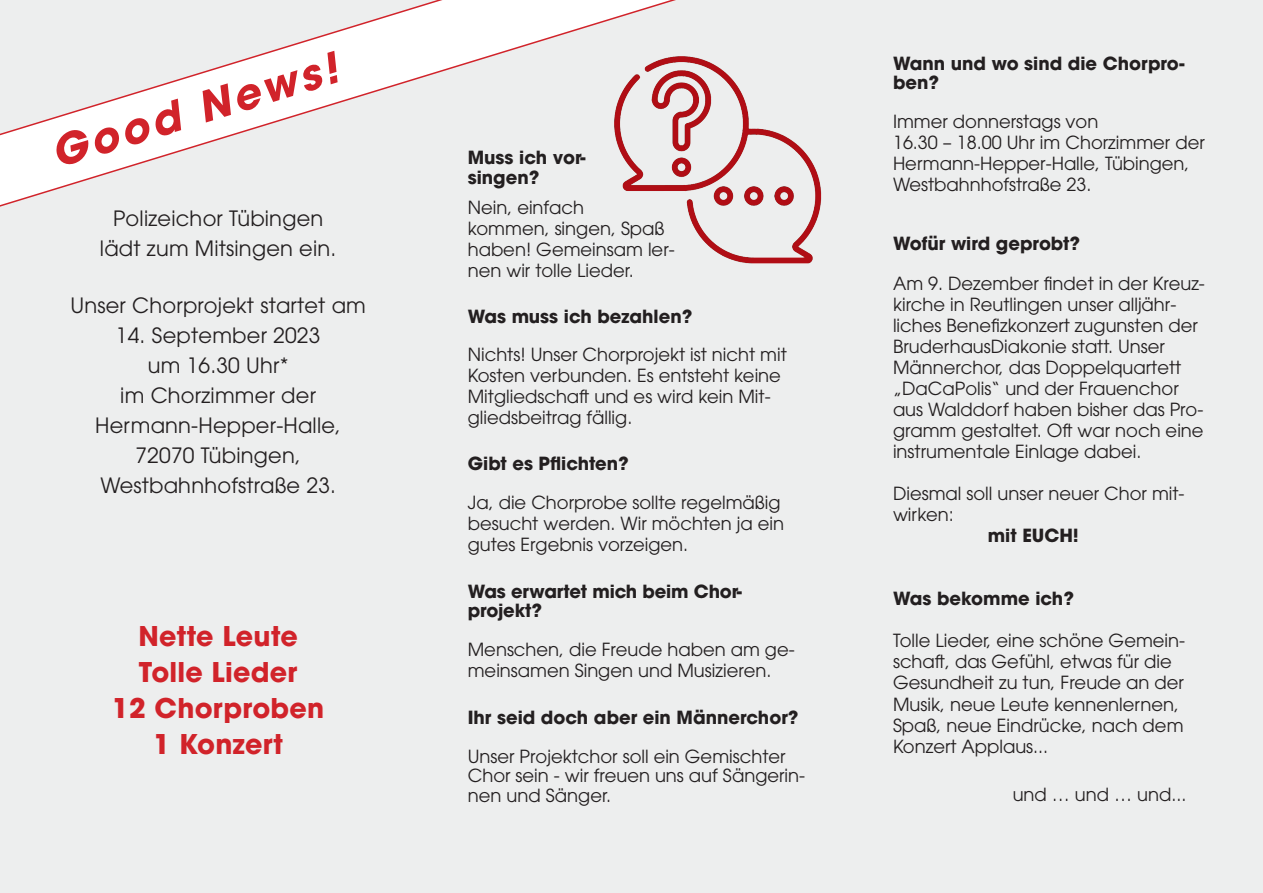
<style>
.page{position:relative;width:1263px;height:893px;background:#edeeee}
.page>*{position:absolute;margin:0;border:0;box-sizing:border-box;transform-origin:0 0}
.t1{font:italic 700 42px "ITC Avant Garde Pro";color:#d1232a}
.t2{font:700 27px/36px "ITC Avant Garde Pro";letter-spacing:.01em;color:#d1232a;text-align:center}
.t3{font:21px/30px "ITC Avant Garde Pro";letter-spacing:.01em;color:#231f20;text-align:center}
.t4{font:18px/21px "ITC Avant Garde Pro";color:#231f20}
.t5{font:700 18px/19.5px "ITC Avant Garde Pro";color:#231f20}
</style>
<div class="page">
<svg style="left:0;top:0;width:676px;height:207px"></svg>
<img style="left:587px;top:30px;width:235px;height:234px">
<h1 class="t1" style="left:44px;top:126px;width:298px;rotate:-17deg">Good News!</h1>
<p class="t5" style="left:893px;top:53px;width:293px">Wann und wo sind die Chorpro&shy;ben?</p>
<p class="t4" style="left:893px;top:111px;width:313px">Immer donnerstags von<br>16.30 – 18.00 Uhr im Chorzimmer der<br>Hermann-Hepper-Halle, Tübingen,<br>Westbahnhofstraße 23.</p>
<p class="t5" style="left:468px;top:148px;width:119px">Muss ich vor&shy;singen?</p>
<p class="t4" style="left:468px;top:196px;width:208px">Nein, einfach<br>kommen, singen, Spaß haben! Gemeinsam ler&shy;nen wir tolle Lieder.</p>
<p class="t5" style="left:468px;top:307px;width:226px">Was muss ich bezahlen?</p>
<p class="t4" style="left:468px;top:343px;width:320px">Nichts! Unser Chorprojekt ist nicht mit Kosten verbunden. Es entsteht keine Mitgliedschaft und es wird kein Mit&shy;gliedsbeitrag fällig.</p>
<p class="t5" style="left:468px;top:454px;width:163px">Gibt es Pflichten?</p>
<p class="t4" style="left:468px;top:492px;width:318px">Ja, die Chorprobe sollte regelmäßig besucht werden. Wir möchten ja ein gutes Ergebnis vorzeigen.</p>
<p class="t5" style="left:468px;top:581px;width:276px">Was erwartet mich beim Chor&shy;projekt?</p>
<p class="t4" style="left:468px;top:639px;width:328px">Menschen, die Freude haben am ge&shy;meinsamen Singen und Musizieren.</p>
<p class="t5" style="left:468px;top:707px;width:332px">Ihr seid doch aber ein Männerchor?</p>
<p class="t4" style="left:468px;top:746px;width:339px;line-height:19.5px">Unser Projektchor soll ein Gemischter<br>Chor sein - wir freuen uns auf Sängerin&shy;nen und Sänger.</p>
<p class="t3" style="left:100px;top:203px;width:238px">Polizeichor Tübingen lädt zum Mitsingen ein.</p>
<p class="t3" style="left:70px;top:290px;width:297px">Unser Chorprojekt startet am</p>
<p class="t3" style="left:95px;top:320px;width:247px">14. September 2023<br>um 16.30 Uhr*<br>im Chorzimmer der<br>Hermann-Hepper-Halle,<br>72070 Tübingen,<br>Westbahnhofstraße 23.</p>
<p class="t5" style="left:893px;top:233px;width:189px">Wofür wird geprobt?</p>
<p class="t4" style="left:893px;top:273px;width:313px">Am 9. Dezember findet in der Kreuz&shy;kirche in Reutlingen unser alljähr&shy;liches Benefizkonzert zugunsten der BruderhausDiakonie statt. Unser Männerchor, das Doppelquartett „DaCaPolis“ und der Frauenchor aus Walddorf haben bisher das Pro&shy;gramm gestaltet. Oft war noch eine instrumentale Einlage dabei.</p>
<p class="t4" style="left:893px;top:483px;width:293px">Diesmal soll unser neuer Chor mit&shy;wirken:</p>
<p class="t5" style="left:988px;top:526px;width:93px">mit EUCH!</p>
<p class="t5" style="left:893px;top:589px;width:182px">Was bekomme ich?</p>
<p class="t4" style="left:893px;top:630px;width:294px">Tolle Lieder, eine schöne Gemein&shy;schaft, das Gefühl, etwas für die<br>Gesundheit zu tun, Freude an der<br>Musik, neue Leute kennenlernen,<br>Spaß, neue Eindrücke, nach dem<br>Konzert Applaus...</p>
<p class="t4" style="left:1013px;top:783px;width:175px">und … und … und...</p>
<h2 class="t2" style="left:112px;top:618px;width:214px">Nette Leute<br>Tolle Lieder<br>12 Chorproben<br>1 Konzert</h2>
</div>
